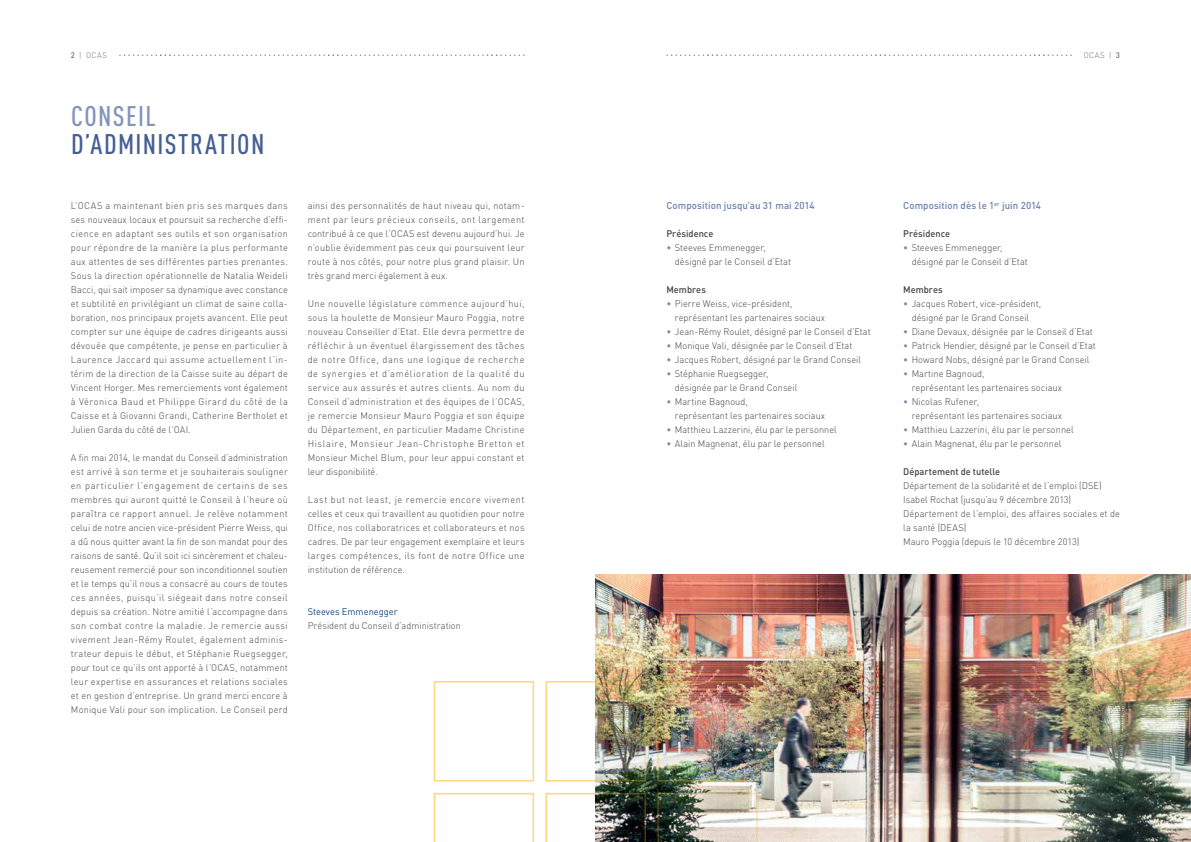
<style>
.page{position:relative;width:1191px;height:842px;background:#fff}
.page>*{position:absolute;margin:0;border:0;box-sizing:border-box;transform-origin:0 0}
.t1{font:500 condensed 28px "DINOT";letter-spacing:.05em;color:#435f93}
.t2{font:500 condensed 28px "DINOT";letter-spacing:.05em;color:#8493ba}
.t3{font:500 10px "DIN Pro";letter-spacing:.005em;color:#6d80ad}
.t4{font:300 9.5px/14px "DIN Pro";letter-spacing:.005em;color:#414042}
.t5{font:500 9.5px "DIN Pro";letter-spacing:.005em;color:#414042}
.t6{font:9.5px "DIN Pro";letter-spacing:.005em;color:#0f457e}
.t7{font:300 8px "DIN Pro";letter-spacing:.06em;color:#6d6e71}
.s1{font-weight:500}
.s2{color:#7889b3}
</style>
<div class="page">
<svg style="left:119px;top:55px;width:405px;height:1px"></svg>
<img style="left:595px;top:574px;width:596px;height:268px">
<svg style="left:666px;top:55px;width:405px;height:1px"></svg>
<svg style="left:434px;top:793px;width:100px;height:49px"></svg>
<img style="left:545px;top:793px;width:101px;height:49px">
<img style="left:657px;top:793px;width:100px;height:49px">
<p class="t7" style="left:71px;top:50px;width:38px"><span class="s1">2</span> | OCAS</p>
<h1 class="t2" style="left:71px;top:100px;width:86px">CONSEIL</h1>
<h1 class="t1" style="left:71px;top:128px;width:195px">D’ADMINISTRATION</h1>
<p class="t4" style="left:71px;top:198px;width:218px;text-align:justify">L’OCAS a maintenant bien pris ses marques dans ses nouveaux locaux et poursuit sa recherche d’effi&shy;cience en adaptant ses outils et son organisation pour répondre de la manière la plus performante aux attentes de ses différentes parties prenantes.<br>Sous la direction opérationnelle de Natalia Weideli Bacci, qui sait imposer sa dynamique avec constance et subtilité en privilégiant un climat de saine colla&shy;boration, nos principaux projets avancent. Elle peut compter sur une équipe de cadres dirigeants aussi dévouée que compétente, je pense en particulier à Laurence Jaccard qui assume actuellement l’in&shy;térim de la direction de la Caisse suite au départ de Vincent Horger. Mes remerciements vont également à Véronica Baud et Philippe Girard du côté de la Caisse et à Giovanni Grandi, Catherine Bertholet et Julien Garda du côté de l’OAI.</p>
<p class="t4" style="left:71px;top:450px;width:218px;text-align:justify">A fin mai 2014, le mandat du Conseil d’administration est arrivé à son terme et je souhaiterais souligner en particulier l’engagement de certains de ses membres qui auront quitté le Conseil à l’heure où paraîtra ce rapport annuel. Je relève notamment celui de notre ancien vice-président Pierre Weiss, qui a dû nous quitter avant la fin de son mandat pour des raisons de santé. Qu’il soit ici sincèrement et chaleu&shy;reusement remercié pour son inconditionnel soutien et le temps qu’il nous a consacré au cours de toutes ces années, puisqu’il siégeait dans notre conseil depuis sa création. Notre amitié l’accompagne dans son combat contre la maladie. Je remercie aussi vivement Jean-Rémy Roulet, également adminis&shy;trateur depuis le début, et Stéphanie Ruegsegger, pour tout ce qu’ils ont apporté à l’OCAS, notamment leur expertise en assurances et relations sociales et en gestion d’entreprise. Un grand merci encore à Monique Vali pour son implication. Le Conseil perd</p>
<p class="t4" style="left:308px;top:198px;width:218px;text-align:justify">ainsi des personnalités de haut niveau qui, notam&shy;ment par leurs précieux conseils, ont largement contribué à ce que l’OCAS est devenu aujourd’hui. Je n’oublie évidemment pas ceux qui poursuivent leur route à nos côtés, pour notre plus grand plaisir. Un très grand merci également à eux.</p>
<p class="t4" style="left:308px;top:296px;width:218px;text-align:justify">Une nouvelle législature commence aujourd’hui, sous la houlette de Monsieur Mauro Poggia, notre nouveau Conseiller d’Etat. Elle devra permettre de réfléchir à un éventuel élargissement des tâches de notre Office, dans une logique de recherche de synergies et d’amélioration de la qualité du service aux assurés et autres clients. Au nom du Conseil d’administration et des équipes de l’OCAS, je remercie Monsieur Mauro Poggia et son équipe du Département, en particulier Madame Christine Hislaire, Monsieur Jean-Christophe Bretton et Monsieur Michel Blum, pour leur appui constant et leur disponibilité.</p>
<p class="t4" style="left:308px;top:492px;width:218px;text-align:justify">Last but not least, je remercie encore vivement celles et ceux qui travaillent au quotidien pour notre Office, nos collaboratrices et collaborateurs et nos cadres. De par leur engagement exemplaire et leurs larges compétences, ils font de notre Office une institution de référence.</p>
<p class="t6" style="left:308px;top:605px;width:92px">Steeves Emmenegger</p>
<p class="t4" style="left:308px;top:618px;width:155px">Président du Conseil d’administration</p>
<p class="t7" style="left:1083px;top:50px;width:38px">OCAS | <span class="s1">3</span></p>
<p class="t3" style="left:666px;top:198px;width:150px">Composition jusqu’au 31 mai 2014</p>
<p class="t5" style="left:666px;top:227px;width:48px">Présidence</p>
<p class="t4" style="left:675px;top:240px;width:118px;text-indent:-9px"><span class="s2">•</span> Steeves Emmenegger, désigné par le Conseil d’Etat</p>
<p class="t5" style="left:666px;top:283px;width:41px">Membres</p>
<p class="t4" style="left:675px;top:296px;width:152px;text-indent:-9px"><span class="s2">•</span> Pierre Weiss, vice-président, représentant les partenaires sociaux</p>
<p class="t4" style="left:666px;top:324px;width:206px"><span class="s2">•</span> Jean-Rémy Roulet, désigné par le Conseil d’Etat</p>
<p class="t4" style="left:666px;top:338px;width:187px"><span class="s2">•</span> Monique Vali, désignée par le Conseil d’Etat</p>
<p class="t4" style="left:666px;top:352px;width:196px"><span class="s2">•</span> Jacques Robert, désigné par le Grand Conseil</p>
<p class="t4" style="left:675px;top:366px;width:124px;text-indent:-9px"><span class="s2">•</span> Stéphanie Ruegsegger, désignée par le Grand Conseil</p>
<p class="t4" style="left:675px;top:394px;width:152px;text-indent:-9px"><span class="s2">•</span> Martine Bagnoud,<br>représentant les partenaires sociaux</p>
<p class="t4" style="left:666px;top:422px;width:172px"><span class="s2">•</span> Matthieu Lazzerini, élu par le personnel</p>
<p class="t4" style="left:666px;top:436px;width:160px"><span class="s2">•</span> Alain Magnenat, élu par le personnel</p>
<p class="t3" style="left:903px;top:198px;width:139px">Composition dès le 1<sup>er</sup> juin 2014</p>
<p class="t5" style="left:903px;top:227px;width:48px">Présidence</p>
<p class="t4" style="left:911px;top:240px;width:118px;text-indent:-9px"><span class="s2">•</span> Steeves Emmenegger, désigné par le Conseil d’Etat</p>
<p class="t5" style="left:903px;top:283px;width:41px">Membres</p>
<p class="t4" style="left:903px;top:296px;width:139px;text-align:center"><span class="s2">•</span> Jacques Robert, vice-président, désigné par le Grand Conseil</p>
<p class="t4" style="left:903px;top:324px;width:191px"><span class="s2">•</span> Diane Devaux, désignée par le Conseil d’Etat</p>
<p class="t4" style="left:903px;top:338px;width:194px"><span class="s2">•</span> Patrick Hendier, désigné par le Conseil d’Etat</p>
<p class="t4" style="left:903px;top:352px;width:188px"><span class="s2">•</span> Howard Nobs, désigné par le Grand Conseil</p>
<p class="t4" style="left:911px;top:366px;width:152px;text-indent:-9px"><span class="s2">•</span> Martine Bagnoud,<br>représentant les partenaires sociaux</p>
<p class="t4" style="left:911px;top:394px;width:152px;text-indent:-9px"><span class="s2">•</span> Nicolas Rufener,<br>représentant les partenaires sociaux</p>
<p class="t4" style="left:903px;top:422px;width:172px"><span class="s2">•</span> Matthieu Lazzerini, élu par le personnel</p>
<p class="t4" style="left:903px;top:436px;width:160px"><span class="s2">•</span> Alain Magnenat, élu par le personnel</p>
<p class="t5" style="left:903px;top:465px;width:99px">Département de tutelle</p>
<p class="t4" style="left:903px;top:478px;width:218px">Département de la solidarité et de l’emploi (DSE)<br>Isabel Rochat (jusqu’au 9 décembre 2013)<br>Département de l’emploi, des affaires sociales et de la santé (DEAS)<br>Mauro Poggia (depuis le 10 décembre 2013)</p>
</div>
